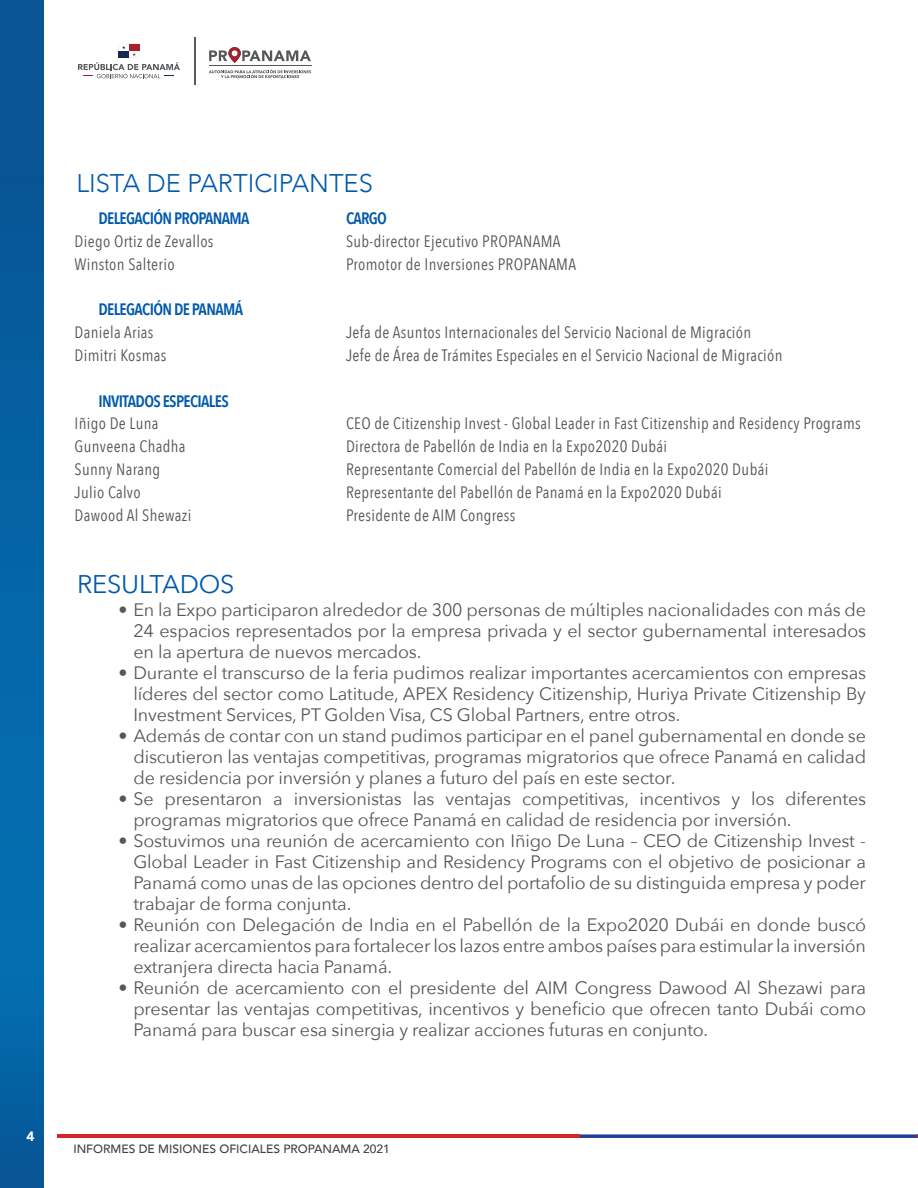
<style>
.page{position:relative;width:918px;height:1188px;background:#fff}
.page>*{position:absolute;margin:0;border:0;box-sizing:border-box;transform-origin:0 0}
.t1{font:300 25.5px "Avenir";color:#0059aa}
.t2{font:25.5px "Avenir Next";letter-spacing:-.01em;color:#0059aa}
.t3{font:18px/21px "Avenir Next";letter-spacing:-.01em;color:#555759;text-align:justify}
.t4{font:16.5px "Avenir Next Condensed";letter-spacing:.02em;color:#555759}
.t5{font:600 16.5px "Avenir Next Condensed";letter-spacing:-.04em;color:#0059aa}
.t6{font:900 13.5px "Avenir";color:#fff}
.t7{font:500 12px "Avenir";color:#414042}
</style>
<div class="page">
<svg style="left:0;top:0;width:43px;height:1188px;background:#0461a2"></svg>
<svg style="left:209px;top:70px;width:102px;height:8px"></svg>
<svg style="left:209px;top:47px;width:102px;height:16px"></svg>
<hr style="left:209px;top:65px;width:102px;height:1px;background:#555759">
<svg style="left:78px;top:44px;width:102px;height:34px"></svg>
<hr style="left:194px;top:38px;width:1px;height:47px;background:#555759">
<hr style="left:57px;top:1134px;width:522px;height:4px;background:#d62726">
<svg style="left:579px;top:1134px;width:339px;height:4px"></svg>
<p class="t6" style="left:26px;top:1125px;width:9px">4</p>
<h1 class="t1" style="left:76px;top:168px;width:298px">LISTA DE PARTICIPANTES</h1>
<p class="t5" style="left:99px;top:204px;width:153px">DELEGACIÓN PROPANAMA</p>
<p class="t5" style="left:346px;top:204px;width:42px">CARGO</p>
<p class="t4" style="left:75px;top:227px;width:141px">Diego Ortiz de Zevallos</p>
<p class="t4" style="left:346px;top:227px;width:216px">Sub-director Ejecutivo PROPANAMA</p>
<p class="t4" style="left:75px;top:250px;width:102px">Winston Salterio</p>
<p class="t4" style="left:346px;top:250px;width:232px">Promotor de Inversiones PROPANAMA</p>
<p class="t5" style="left:99px;top:295px;width:146px">DELEGACIÓN DE PANAMÁ</p>
<p class="t4" style="left:75px;top:318px;width:81px">Daniela Arias</p>
<p class="t4" style="left:346px;top:318px;width:407px">Jefa de Asuntos Internacionales del Servicio Nacional de Migración</p>
<p class="t4" style="left:75px;top:341px;width:93px">Dimitri Kosmas</p>
<p class="t4" style="left:346px;top:341px;width:438px">Jefe de Área de Trámites Especiales en el Servicio Nacional de Migración</p>
<p class="t5" style="left:99px;top:387px;width:132px">INVITADOS ESPECIALES</p>
<p class="t4" style="left:75px;top:410px;width:86px">Iñigo De Luna</p>
<p class="t4" style="left:346px;top:410px;width:516px">CEO de Citizenship Invest - Global Leader in Fast Citizenship and Residency Programs</p>
<p class="t4" style="left:75px;top:432px;width:112px">Gunveena Chadha</p>
<p class="t4" style="left:346px;top:432px;width:323px">Directora de Pabellón de India en la Expo2020 Dubái</p>
<p class="t4" style="left:75px;top:455px;width:87px">Sunny Narang</p>
<p class="t4" style="left:346px;top:455px;width:424px">Representante Comercial del Pabellón de India en la Expo2020 Dubái</p>
<p class="t4" style="left:75px;top:478px;width:68px">Julio Calvo</p>
<p class="t4" style="left:346px;top:478px;width:377px">Representante del Pabellón de Panamá en la Expo2020 Dubái</p>
<p class="t4" style="left:75px;top:501px;width:118px">Dawood Al Shewazi</p>
<p class="t4" style="left:346px;top:501px;width:171px">Presidente de AIM Congress</p>
<h1 class="t2" style="left:77px;top:563px;width:159px">RESULTADOS</h1>
<p class="t3" style="left:133px;top:598px;width:734px;text-indent:-15px">• En la Expo participaron alrededor de 300 personas de múltiples nacionalidades con más de 24 espacios representados por la empresa privada y el sector gubernamental interesados en la apertura de nuevos mercados.</p>
<p class="t3" style="left:133px;top:661px;width:734px;text-indent:-15px">• Durante el transcurso de la feria pudimos realizar importantes acercamientos con empresas líderes del sector como Latitude, APEX Residency Citizenship, Huriya Private Citizenship By Investment Services, PT Golden Visa, CS Global Partners, entre otros.</p>
<p class="t3" style="left:133px;top:724px;width:734px;text-indent:-15px">• Además de contar con un stand pudimos participar en el panel gubernamental en donde se discutieron las ventajas competitivas, programas migratorios que ofrece Panamá en calidad de residencia por inversión y planes a futuro del país en este sector.</p>
<p class="t3" style="left:133px;top:787px;width:734px;text-indent:-15px">• Se presentaron a inversionistas las ventajas competitivas, incentivos y los diferentes programas migratorios que ofrece Panamá en calidad de residencia por inversión.</p>
<p class="t3" style="left:133px;top:830px;width:734px;text-indent:-15px">• Sostuvimos una reunión de acercamiento con Iñigo De Luna – CEO de Citizenship Invest - Global Leader in Fast Citizenship and Residency Programs con el objetivo de posicionar a Panamá como unas de las opciones dentro del portafolio de su distinguida empresa y poder trabajar de forma conjunta.</p>
<p class="t3" style="left:133px;top:914px;width:734px;text-indent:-15px">• Reunión con Delegación de India en el Pabellón de la Expo2020 Dubái en donde buscó realizar acercamientos para fortalecer los lazos entre ambos países para estimular la inversión extranjera directa hacia Panamá.</p>
<p class="t3" style="left:133px;top:977px;width:734px;text-indent:-15px">• Reunión de acercamiento con el presidente del AIM Congress Dawood Al Shezawi para presentar las ventajas competitivas, incentivos y beneficio que ofrecen tanto Dubái como Panamá para buscar esa sinergia y realizar acciones futuras en conjunto.</p>
<p class="t7" style="left:73px;top:1138px;width:318px">INFORMES DE MISIONES OFICIALES PROPANAMA 2021</p>
</div>
